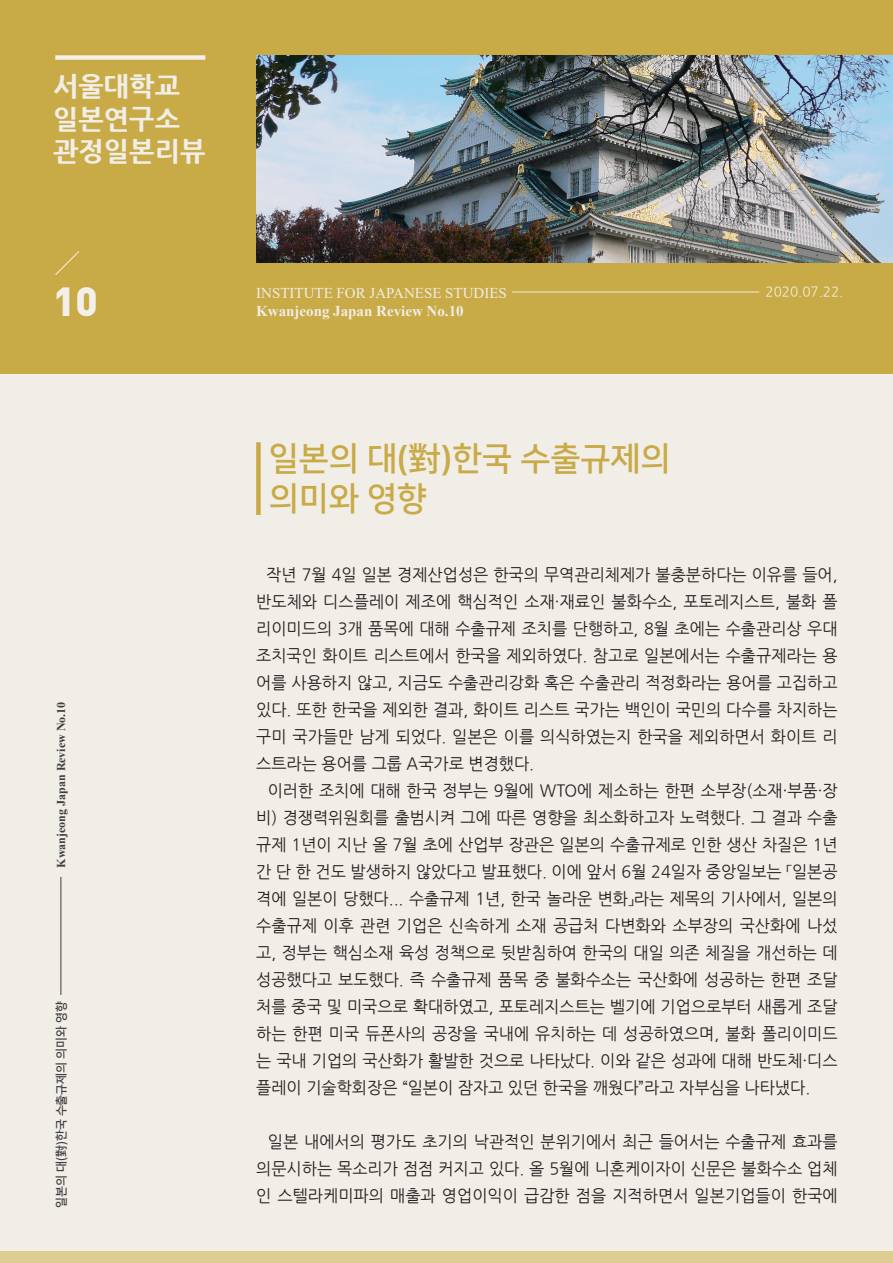
<style>
.page{position:relative;width:893px;height:1263px;background:#f1ede7}
.page>*{position:absolute;margin:0;border:0;box-sizing:border-box;transform-origin:0 0}
.t1{font:900 40.2px "DIN";color:#f3efe9}
.t2{font:33px "Nanum Square B";color:#c8aa46}
.t3{font:800 27px "Nanum Gothic";color:#f1ede7}
.t4{font:16.5px/27px "Nanum Gothic";color:#231f20;text-align:justify}
.t5{font:15px "Times New Roman";color:#f1ede7}
.t6{font:700 15px "Times New Roman";color:#f1ede7}
.t7{font:13.5px "Nanum Gothic";color:#f1ede7}
.t8{font:700 12px "Times New Roman";color:#3e3e3f}
.t9{font:12px "Nanum Square B";color:#3e3e3f}
.s1{font-family:"Koz Go Pr 6 N";font-weight:500}
.s2{font-family:"Koz Go Pr 6 N";font-weight:700}
</style>
<div class="page">
<div style="left:0;top:0;width:893px;height:373px;background:#c8aa46"></div>
<hr style="left:512px;top:292px;width:247px;height:1px;background:#f3efe9">
<svg style="left:55px;top:251px;width:25px;height:24px"></svg>
<div style="left:256px;top:442px;width:5px;height:73px;background:#c8aa46"></div>
<div style="left:0;top:1251px;width:893px;height:12px;background:#decc90"></div>
<div style="left:55px;top:55px;width:150px;height:5px;background:#f3efe9"></div>
<hr style="left:61px;top:877px;width:1px;height:118px;background:#3e3e3f">
<img style="left:256px;top:55px;width:637px;height:208px">
<p class="t3" style="left:53px;top:72px;width:128px">서울대학교</p>
<p class="t3" style="left:53px;top:104px;width:128px">일본연구소</p>
<p class="t3" style="left:53px;top:137px;width:154px">관정일본리뷰</p>
<p class="t1" style="left:53px;top:275px;width:46px">10</p>
<p class="t8" style="left:53px;top:867px;width:167px;rotate:-90deg">Kwanjeong Japan Review No.10</p>
<p class="t9" style="left:55px;top:1208px;width:208px;rotate:-90deg">일본의 대<span class="s1">(對)</span>한국 수출규제의 의미와 영향</p>
<p class="t5" style="left:256px;top:282px;width:252px">INSTITUTE FOR JAPANESE STUDIES</p>
<p class="t7" style="left:766px;top:285px;width:79px">2020.07.22.</p>
<p class="t6" style="left:256px;top:300px;width:209px">Kwanjeong Japan Review No.10</p>
<p class="t2" style="left:269px;top:441px;width:403px">일본의 대<span class="s2">(</span><span class="s1">對</span><span class="s2">)</span>한국 수출규제의</p>
<p class="t2" style="left:269px;top:481px;width:160px">의미와 영향</p>
<p class="t4" style="left:256px;top:562px;width:583px;text-indent:10px">작년 7월 4일 일본 경제산업성은 한국의 무역관리체제가 불충분하다는 이유를 들어, 반도체와 디스플레이 제조에 핵심적인 소재・재료인 불화수소, 포토레지스트, 불화 폴 리이미드의 3개 품목에 대해 수출규제 조치를 단행하고, 8월 초에는 수출관리상 우대 조치국인 화이트 리스트에서 한국을 제외하였다. 참고로 일본에서는 수출규제라는 용 어를 사용하지 않고, 지금도 수출관리강화 혹은 수출관리 적정화라는 용어를 고집하고 있다. 또한 한국을 제외한 결과, 화이트 리스트 국가는 백인이 국민의 다수를 차지하는 구미 국가들만 남게 되었다. 일본은 이를 의식하였는지 한국을 제외하면서 화이트 리 스트라는 용어를 그룹 A국가로 변경했다.</p>
<p class="t4" style="left:256px;top:778px;width:583px;text-indent:11px">이러한 조치에 대해 한국 정부는 9월에 WTO에 제소하는 한편 소부장(소재・부품・장 비) 경쟁력위원회를 출범시켜 그에 따른 영향을 최소화하고자 노력했다. 그 결과 수출 규제 1년이 지난 올 7월 초에 산업부 장관은 일본의 수출규제로 인한 생산 차질은 1년 간 단 한 건도 발생하지 않았다고 발표했다. 이에 앞서 6월 24일자 중앙일보는 「일본공 격에 일본이 당했다... 수출규제 1년, 한국 놀라운 변화」라는 제목의 기사에서, 일본의 수출규제 이후 관련 기업은 신속하게 소재 공급처 다변화와 소부장의 국산화에 나섰 고, 정부는 핵심소재 육성 정책으로 뒷받침하여 한국의 대일 의존 체질을 개선하는 데 성공했다고 보도했다. 즉 수출규제 품목 중 불화수소는 국산화에 성공하는 한편 조달 처를 중국 및 미국으로 확대하였고, 포토레지스트는 벨기에 기업으로부터 새롭게 조달 하는 한편 미국 듀폰사의 공장을 국내에 유치하는 데 성공하였으며, 불화 폴리이미드 는 국내 기업의 국산화가 활발한 것으로 나타났다. 이와 같은 성과에 대해 반도체・디스 플레이 기술학회장은 “일본이 잠자고 있던 한국을 깨웠다”라고 자부심을 나타냈다.</p>
<p class="t4" style="left:256px;top:1129px;width:583px;text-indent:12px">일본 내에서의 평가도 초기의 낙관적인 분위기에서 최근 들어서는 수출규제 효과를 의문시하는 목소리가 점점 커지고 있다. 올 5월에 니혼케이자이 신문은 불화수소 업체 인 스텔라케미파의 매출과 영업이익이 급감한 점을 지적하면서 일본기업들이 한국에</p>
</div>
